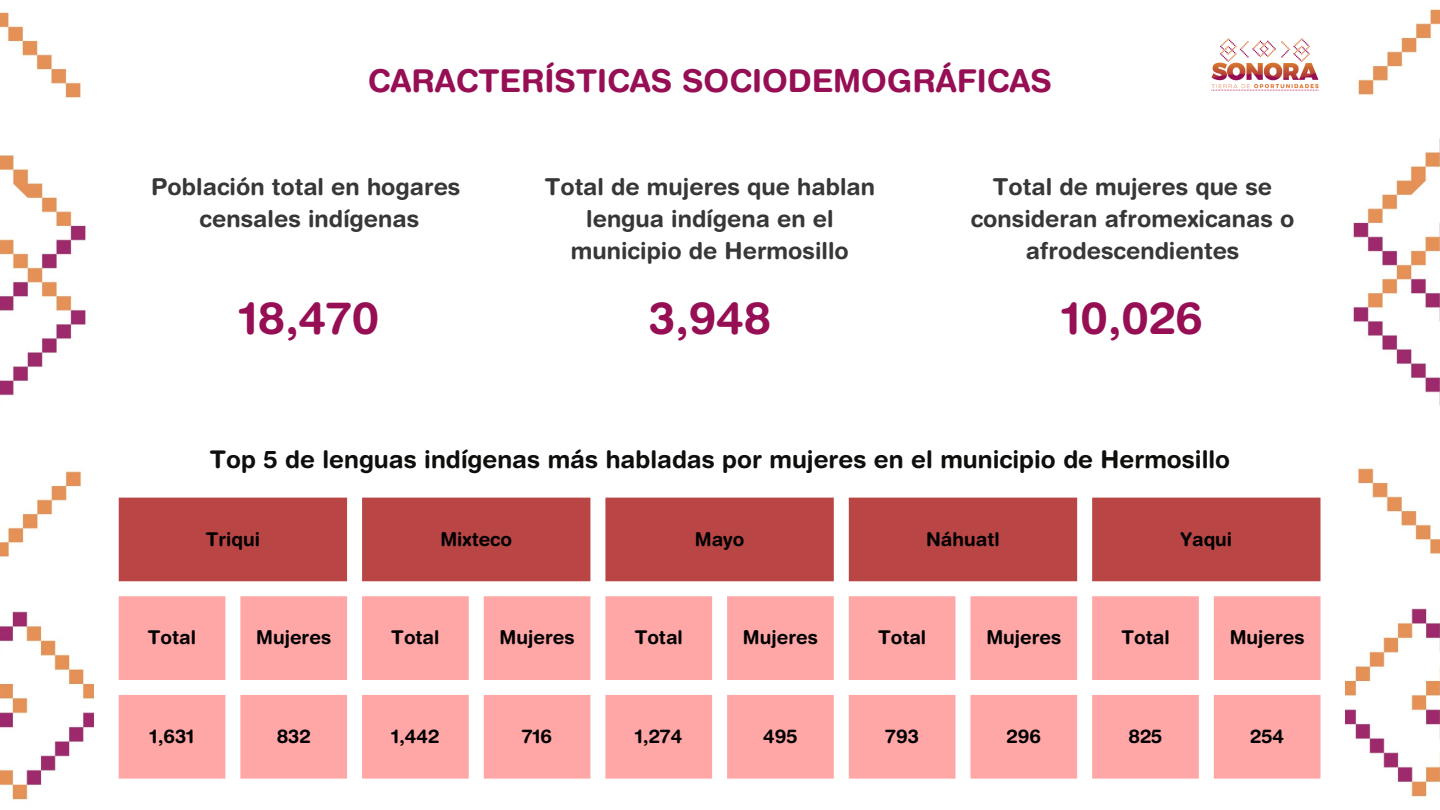
<style>
.page{position:relative;width:1440px;height:810px;background:#fff}
.page>*{position:absolute;margin:0;border:0;box-sizing:border-box;transform-origin:0 0}
.t1{font:700 44.8px "Helvetica Rounded";color:#960e53}
.t2{font:700 31.5px "Helvetica Rounded";color:#960e53}
.t3{font:700 24.4px "Helvetica Rounded";color:#0e0e0d}
.t4{font:700 23.4px/32.2px "Helvetica Rounded";color:#383737;text-align:center}
.t5{font:700 19px "Helvetica Rounded";color:#000}
</style>
<div class="page">
<img style="left:0;top:12px;width:93px;height:788px">
<img style="left:1345px;top:9px;width:95px;height:788px">
<div style="left:119px;top:498px;width:1202px;height:83px;background:#b94645"></div>
<svg style="left:119px;top:596px;width:1202px;height:183px;fill:#ffa6a6"></svg>
<img style="left:1211px;top:38px;width:108px;height:53px">
<h2 class="t2" style="left:368px;top:62px;width:686px">CARACTERÍSTICAS SOCIODEMOGRÁFICAS</h2>
<p class="t4" style="left:151px;top:170px;width:311px">Población total en hogares censales indígenas</p>
<h1 class="t1" style="left:239px;top:290px;width:141px">18,470</h1>
<p class="t4" style="left:545px;top:170px;width:332px">Total de mujeres que hablan lengua indígena en el municipio de Hermosillo</p>
<p class="t4" style="left:971px;top:170px;width:325px">Total de mujeres que se consideran afromexicanas o afrodescendientes</p>
<h1 class="t1" style="left:649px;top:290px;width:124px">3,948</h1>
<h1 class="t1" style="left:1062px;top:290px;width:142px">10,026</h1>
<p class="t3" style="left:210px;top:444px;width:1022px">Top 5 de lenguas indígenas más habladas por mujeres en el municipio de Hermosillo</p>
<p class="t5" style="left:206px;top:527px;width:56px">Triqui</p>
<p class="t5" style="left:440px;top:527px;width:73px">Mixteco</p>
<p class="t5" style="left:695px;top:527px;width:51px">Mayo</p>
<p class="t5" style="left:926px;top:527px;width:75px">Náhuatl</p>
<p class="t5" style="left:1180px;top:527px;width:53px">Yaqui</p>
<p class="t5" style="left:148px;top:626px;width:50px">Total</p>
<p class="t5" style="left:256px;top:626px;width:76px">Mujeres</p>
<p class="t5" style="left:391px;top:626px;width:50px">Total</p>
<p class="t5" style="left:500px;top:626px;width:76px">Mujeres</p>
<p class="t5" style="left:635px;top:626px;width:50px">Total</p>
<p class="t5" style="left:743px;top:626px;width:76px">Mujeres</p>
<p class="t5" style="left:878px;top:626px;width:50px">Total</p>
<p class="t5" style="left:986px;top:626px;width:76px">Mujeres</p>
<p class="t5" style="left:1121px;top:626px;width:50px">Total</p>
<p class="t5" style="left:1230px;top:626px;width:76px">Mujeres</p>
<p class="t5" style="left:150px;top:725px;width:46px">1,631</p>
<p class="t5" style="left:277px;top:725px;width:36px">832</p>
<p class="t5" style="left:391px;top:725px;width:50px">1,442</p>
<p class="t5" style="left:522px;top:725px;width:32px">716</p>
<p class="t5" style="left:635px;top:725px;width:49px">1,274</p>
<p class="t5" style="left:763px;top:725px;width:36px">495</p>
<p class="t5" style="left:885px;top:725px;width:35px">793</p>
<p class="t5" style="left:1007px;top:725px;width:36px">296</p>
<p class="t5" style="left:1128px;top:725px;width:36px">825</p>
<p class="t5" style="left:1250px;top:725px;width:36px">254</p>
</div>
